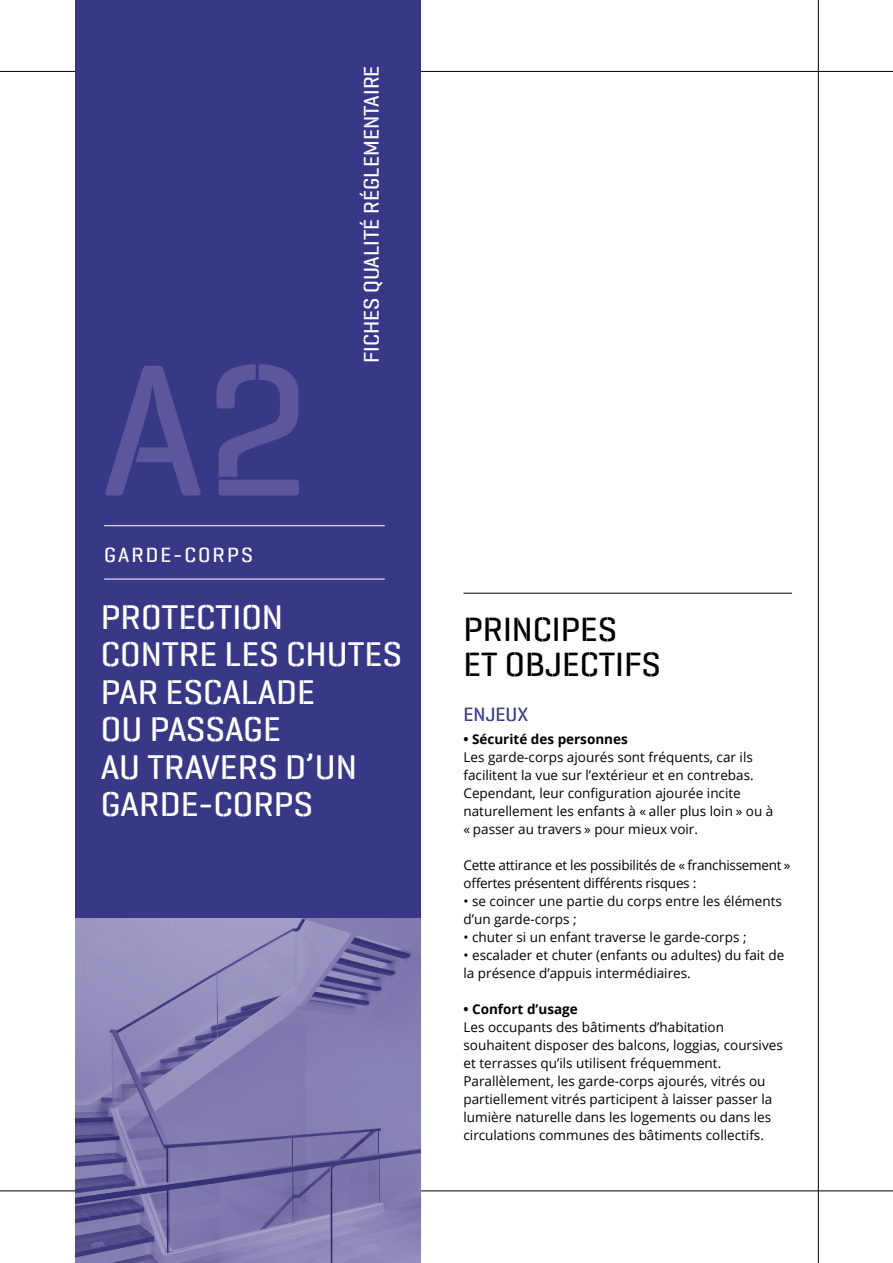
<style>
.page{position:relative;width:893px;height:1263px;background:#fff}
.page>*{position:absolute;margin:0;border:0;box-sizing:border-box;transform-origin:0 0}
.t1{font:500 190.8px "Geogrotesque Stencil A";color:#5c579c}
.t2{font:500 34.5px/37.5px "Geogrotesque Stencil A";color:#fff}
.t3{font:500 33.9px/35.2px "Geogrotesque Stencil A";color:#000}
.t4{font:500 21.45px "Geogrotesque Stencil A";color:#fff}
.t5{font:500 20.85px "Geogrotesque Stencil A";letter-spacing:.1em;color:#fff}
.t6{font:500 19.5px "Geogrotesque Stencil A";color:#383887}
.t7{font:13.5px/18px "Open Sans";color:#000}
.t8{font:13.5px/18px "Open Sans";letter-spacing:-.02em;color:#000}
.t9{font:700 13.5px "Open Sans";color:#000}
</style>
<div class="page">
<hr style="left:0;top:71px;width:893px;height:1px;background:#000">
<hr style="left:0;top:1190px;width:893px;height:1px;background:#000">
<div style="left:76px;top:0;width:345px;height:1263px;background:#383887"></div>
<hr style="left:818px;top:0;width:1px;height:1263px;background:#000">
<svg style="left:76px;top:918px;width:345px;height:345px;background:#827caf"></svg>
<hr style="left:104px;top:525px;width:281px;height:1px;background:#fff">
<hr style="left:104px;top:579px;width:281px;height:1px;background:#fff">
<hr style="left:463px;top:593px;width:329px;height:1px;background:#000">
<h1 class="t1" style="left:102px;top:311px;width:209px">A2</h1>
<h3 class="t5" style="left:104px;top:541px;width:150px">GARDE-CORPS</h3>
<h3 class="t4" style="left:358px;top:363px;width:299px;rotate:-90deg">FICHES QUALITÉ RÉGLEMENTAIRE</h3>
<h2 class="t2" style="left:101px;top:598px;width:303px">PROTECTION<br>CONTRE LES CHUTES<br>PAR ESCALADE<br>OU PASSAGE<br>AU TRAVERS D’UN<br>GARDE-CORPS</h2>
<h3 class="t3" style="left:463px;top:612px;width:199px">PRINCIPES<br>ET OBJECTIFS</h3>
<h3 class="t6" style="left:463px;top:702px;width:66px">ENJEUX</h3>
<p class="t9" style="left:463px;top:729px;width:166px">• Sécurité des personnes</p>
<p class="t7" style="left:463px;top:747px;width:311px">Les garde-corps ajourés sont fréquents, car ils facilitent la vue sur l’extérieur et en contrebas.<br>Cependant, leur configuration ajourée incite naturellement les enfants à « aller plus loin » ou à « passer au travers » pour mieux voir.</p>
<p class="t8" style="left:463px;top:855px;width:328px">Cette attirance et les possibilités de « franchissement » offertes présentent différents risques :</p>
<p class="t7" style="left:463px;top:891px;width:320px">• se coincer une partie du corps entre les éléments d’un garde-corps ;</p>
<p class="t7" style="left:463px;top:927px;width:285px">• chuter si un enfant traverse le garde-corps ;</p>
<p class="t7" style="left:463px;top:945px;width:322px">• escalader et chuter (enfants ou adultes) du fait de la présence d’appuis intermédiaires.</p>
<p class="t9" style="left:463px;top:999px;width:116px">• Confort d’usage</p>
<p class="t7" style="left:463px;top:1017px;width:321px">Les occupants des bâtiments d’habitation souhaitent disposer des balcons, loggias, coursives et terrasses qu’ils utilisent fréquemment.<br>Parallèlement, les garde-corps ajourés, vitrés ou partiellement vitrés participent à laisser passer la lumière naturelle dans les logements ou dans les circulations communes des bâtiments collectifs.</p>
</div>
